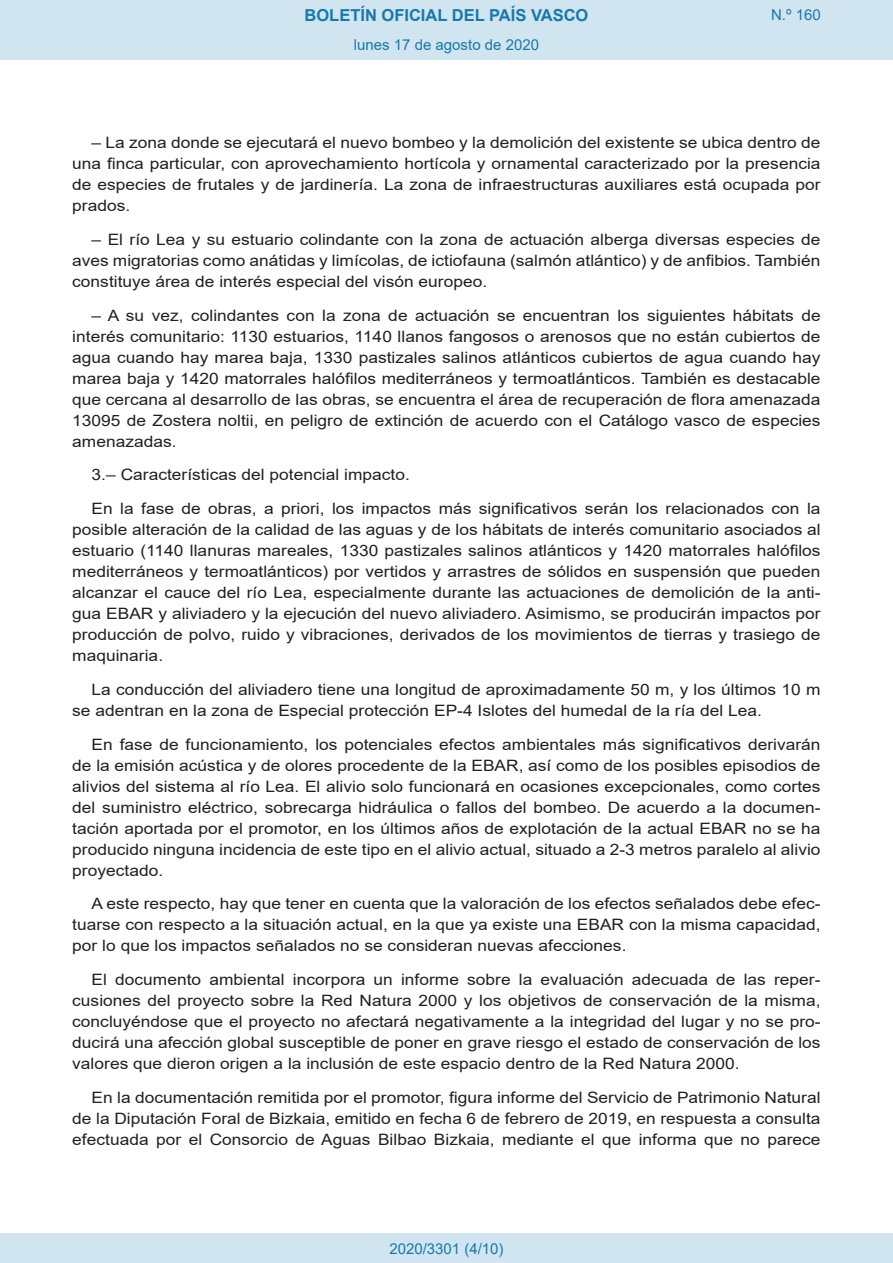
<style>
.page{position:relative;width:893px;height:1263px;background:#fff}
.page>*{position:absolute;margin:0;border:0;box-sizing:border-box;transform-origin:0 0}
.t1{font:700 16.5px "Arial";color:#1879ad}
.BOPVDetalle{font:15.6px/21px "Arial";color:#231f20;text-align:justify;scale:1.11 1}
.Paginacion_Centro{font:15px "Arial";color:#1879ad}
</style>
<div class="page">
<div style="left:0;top:0;width:893px;height:60px;background:#d0e5f0"></div>
<div style="left:0;top:1233px;width:893px;height:30px;background:#d0e5f0"></div>
<p class="t1" style="left:305px;top:3px;width:285px">BOLETÍN OFICIAL DEL PAÍS VASCO</p>
<p class="Paginacion_Centro" style="left:354px;top:35px;width:187px">lunes 17 de agosto de 2020</p>
<p class="Paginacion_Centro" style="left:771px;top:5px;width:51px">N.º 160</p>
<p class="BOPVDetalle" style="left:72px;top:132px;width:676px;text-indent:19px">– La zona donde se ejecutará el nuevo bombeo y la demolición del existente se ubica dentro de una finca particular, con aprovechamiento hortícola y ornamental caracterizado por la presencia de especies de frutales y de jardinería. La zona de infraestructuras auxiliares está ocupada por prados.</p>
<p class="BOPVDetalle" style="left:72px;top:229px;width:676px;text-indent:19px">– El río Lea y su estuario colindante con la zona de actuación alberga diversas especies de aves migratorias como anátidas y limícolas, de ictiofauna (salmón atlántico) y de anfibios. También constituye área de interés especial del visón europeo.</p>
<p class="BOPVDetalle" style="left:72px;top:305px;width:676px;text-indent:19px">– A su vez, colindantes con la zona de actuación se encuentran los siguientes hábitats de interés comunitario: 1130 estuarios, 1140 llanos fangosos o arenosos que no están cubiertos de agua cuando hay marea baja, 1330 pastizales salinos atlánticos cubiertos de agua cuando hay marea baja y 1420 matorrales halófilos mediterráneos y termoatlánticos. También es destacable que cercana al desarrollo de las obras, se encuentra el área de recuperación de flora amenazada 13095 de Zostera noltii, en peligro de extinción de acuerdo con el Catálogo vasco de especies amenazadas.</p>
<p class="BOPVDetalle" style="left:92px;top:464px;width:288px">3.– Características del potencial impacto.</p>
<p class="BOPVDetalle" style="left:72px;top:498px;width:676px;text-indent:19px">En la fase de obras, a priori, los impactos más significativos serán los relacionados con la posible alteración de la calidad de las aguas y de los hábitats de interés comunitario asociados al estuario (1140 llanuras mareales, 1330 pastizales salinos atlánticos y 1420 matorrales halófilos mediterráneos y termoatlánticos) por vertidos y arrastres de sólidos en suspensión que pueden alcanzar el cauce del río Lea, especialmente durante las actuaciones de demolición de la anti&shy;gua EBAR y aliviadero y la ejecución del nuevo aliviadero. Asimismo, se producirán impactos por producción de polvo, ruido y vibraciones, derivados de los movimientos de tierras y trasiego de maquinaria.</p>
<p class="BOPVDetalle" style="left:72px;top:679px;width:676px;text-indent:19px">La conducción del aliviadero tiene una longitud de aproximadamente 50 m, y los últimos 10 m se adentran en la zona de Especial protección EP-4 Islotes del humedal de la ría del Lea.</p>
<p class="BOPVDetalle" style="left:72px;top:734px;width:676px;text-indent:19px">En fase de funcionamiento, los potenciales efectos ambientales más significativos derivarán de la emisión acústica y de olores procedente de la EBAR, así como de los posibles episodios de alivios del sistema al río Lea. El alivio solo funcionará en ocasiones excepcionales, como cortes del suministro eléctrico, sobrecarga hidráulica o fallos del bombeo. De acuerdo a la documen&shy;tación aportada por el promotor, en los últimos años de explotación de la actual EBAR no se ha producido ninguna incidencia de este tipo en el alivio actual, situado a 2-3 metros paralelo al alivio proyectado.</p>
<p class="BOPVDetalle" style="left:72px;top:893px;width:676px;text-indent:19px">A este respecto, hay que tener en cuenta que la valoración de los efectos señalados debe efec&shy;tuarse con respecto a la situación actual, en la que ya existe una EBAR con la misma capacidad, por lo que los impactos señalados no se consideran nuevas afecciones.</p>
<p class="BOPVDetalle" style="left:72px;top:969px;width:676px;text-indent:19px">El documento ambiental incorpora un informe sobre la evaluación adecuada de las reper&shy;cusiones del proyecto sobre la Red Natura 2000 y los objetivos de conservación de la misma, concluyéndose que el proyecto no afectará negativamente a la integridad del lugar y no se pro&shy;ducirá una afección global susceptible de poner en grave riesgo el estado de conservación de los valores que dieron origen a la inclusión de este espacio dentro de la Red Natura 2000.</p>
<p class="BOPVDetalle" style="left:72px;top:1087px;width:676px;text-indent:19px">En la documentación remitida por el promotor, figura informe del Servicio de Patrimonio Natural de la Diputación Foral de Bizkaia, emitido en fecha 6 de febrero de 2019, en respuesta a consulta efectuada por el Consorcio de Aguas Bilbao Bizkaia, mediante el que informa que no parece</p>
<p class="Paginacion_Centro" style="left:389px;top:1238px;width:116px">2020/3301 (4/10)</p>
</div>
